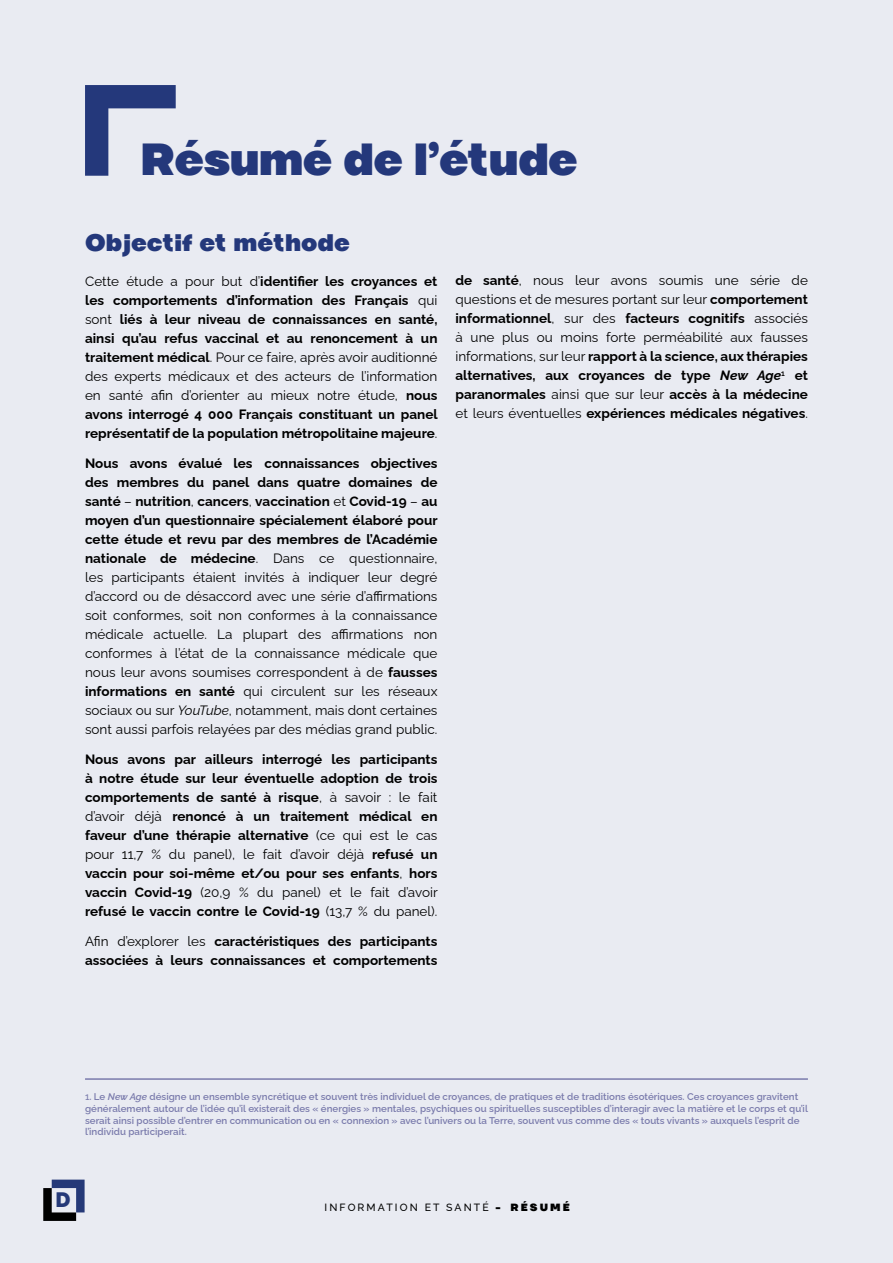
<style>
.page{position:relative;width:893px;height:1263px;background:#e9ebf2}
.page>*{position:absolute;margin:0;border:0;box-sizing:border-box;transform-origin:0 0}
.t1{font:45px "Willump";letter-spacing:-.02em;color:#24387b}
.t2{font:24px "Willump";color:#24387b}
.t3{font:900 20.85px "Raleway";color:#253978}
.t4{font:13.5px/19px "Raleway";color:#000;text-align:justify}
.t5{font:700 13.5px/19px "Raleway";color:#000;text-align:justify}
.t6{font:500 10.5px "Raleway";letter-spacing:.2em;color:#000}
.t7{font:600 9.75px/11.7px "Raleway";color:#7a7bac}
.s1{font-weight:400}
.s2{font-weight:700}
.s3{font-style:italic}
.s4{font-weight:700;font-style:italic}
.s5{font-weight:500}
.s6{font-family:"Willump";font-weight:400}
</style>
<div class="page">
<svg style="left:43px;top:1179px;width:42px;height:42px"></svg>
<hr style="left:85px;top:1078px;width:723px;height:2px;background:#7a7bac">
<svg style="left:85px;top:85px;width:91px;height:91px"></svg>
<h1 class="t1" style="left:140px;top:130px;width:439px">Résumé de l’étude</h1>
<h2 class="t2" style="left:85px;top:227px;width:266px">Objectif et méthode</h2>
<p class="t5" style="left:85px;top:270px;width:354px"><span class="s1">Cette étude a pour but d’</span>identifier les croyances et les comportements d’information des Français <span class="s1">qui sont</span> liés à leur niveau de connaissances en santé, ainsi qu’au refus vaccinal et au renoncement à un traitement médical<span class="s1">. Pour ce faire, après avoir auditionné des experts médicaux et des acteurs de l’information en santé afin d’orienter au mieux notre étude,</span> nous avons interrogé 4 000 Français constituant un panel représentatif de la population métropolitaine majeure<span class="s1">.</span></p>
<p class="t4" style="left:85px;top:452px;width:354px"><span class="s2">Nous avons évalué les connaissances objectives des membres du panel dans quatre domaines de santé</span> – <span class="s2">nutrition</span>, <span class="s2">cancers</span>, <span class="s2">vaccination</span> et <span class="s2">Covid-19</span> – <span class="s2">au moyen d’un questionnaire spécialement élaboré pour cette étude et revu par des membres de l’Académie nationale de médecine</span>. Dans ce questionnaire, les participants étaient invités à indiquer leur degré d’accord ou de désaccord avec une série d’affirmations soit conformes, soit non conformes à la connaissance médicale actuelle. La plupart des affirmations non conformes à l’état de la connaissance médicale que nous leur avons soumises correspondent à de <span class="s2">fausses informations en santé</span> qui circulent sur les réseaux sociaux ou sur <span class="s3">YouTube</span>, notamment, mais dont certaines sont aussi parfois relayées par des médias grand public.</p>
<p class="t5" style="left:85px;top:748px;width:354px">Nous avons par ailleurs interrogé les participants à notre étude sur leur éventuelle adoption de trois comportements de santé à risque<span class="s1">, à savoir : le fait d’avoir déjà</span> renoncé à un traitement médical en faveur d’une thérapie alternative <span class="s1">(ce qui est le cas pour 11,7 % du panel), le fait d’avoir déjà</span> refusé un vaccin pour soi-même et/ou pour ses enfants<span class="s1">,</span> hors vaccin Covid-19 <span class="s1">(20,9 % du panel) et le fait d’avoir </span>refusé le vaccin contre le Covid-19 <span class="s1">(13,7 % du panel).</span></p>
<p class="t5" style="left:85px;top:930px;width:354px"><span class="s1">Afin d’explorer les</span> caractéristiques des participants associées à leurs connaissances et comportements</p>
<p class="t4" style="left:455px;top:269px;width:354px"><span class="s2">de santé</span>, nous leur avons soumis une série de questions et de mesures portant sur leur <span class="s2">comportement informationnel</span>, sur des <span class="s2">facteurs cognitifs</span> associés à une plus ou moins forte perméabilité aux fausses informations, sur leur <span class="s2">rapport à la science, aux thérapies alternatives, aux croyances de type</span> <span class="s4">New Age</span><sup>1</sup> <span class="s2">et paranormales</span> ainsi que sur leur <span class="s2">accès à la médecine </span>et leurs éventuelles <span class="s2">expériences médicales négatives</span>.</p>
<p class="t7" style="left:85px;top:1090px;width:724px"><span class="s5">1</span>. Le <span class="s3">New Age</span> désigne un ensemble syncrétique et souvent très individuel de croyances, de pratiques et de traditions ésotériques. Ces croyances gravitent généralement autour de l’idée qu’il existerait des « énergies » mentales, psychiques ou spirituelles susceptibles d’interagir avec la matière et le corps et qu’il serait ainsi possible d’entrer en communication ou en « connexion » avec l’univers ou la Terre, souvent vus comme des « touts vivants » auxquels l’esprit de l’individu participerait.</p>
<h3 class="t3" style="left:56px;top:1183px;width:16px">D</h3>
<p class="t6" style="left:325px;top:1199px;width:247px">INFORMATION ET SANTÉ <span class="s6">- RÉSUMÉ</span></p>
</div>
